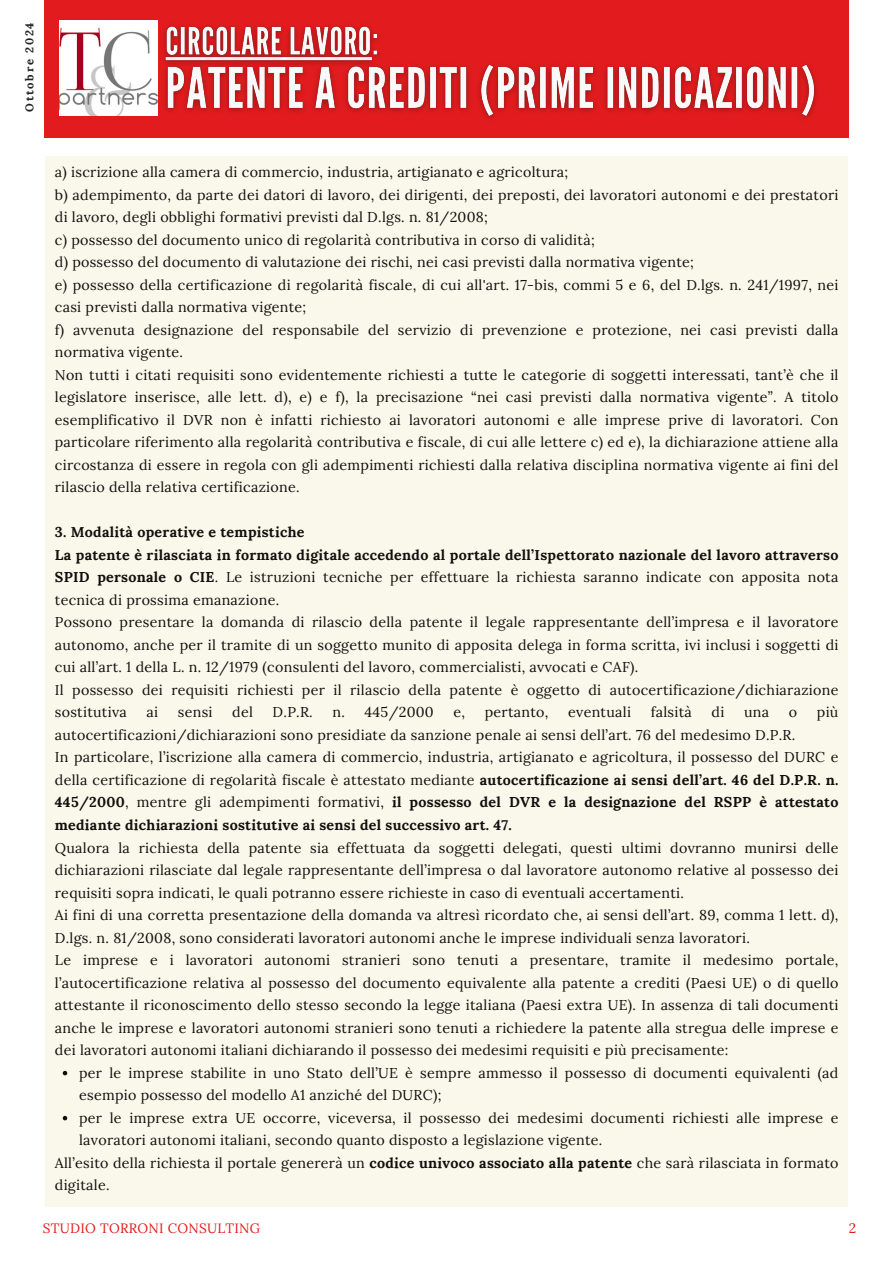
<style>
.page{position:relative;width:894px;height:1264px;background:#fff}
.page>*{position:absolute;margin:0;border:0;box-sizing:border-box;transform-origin:0 0}
.t1{font:17.85px "Arimo";color:#fff}
.t2{font:14.25px/22.5px "Lora";letter-spacing:.02em;color:#100f0d}
.t3{font:13.8px "Lora";color:#e21c1e}
.t4{font:13.5px "Lora";letter-spacing:.02em;color:#e21c1e}
.t5{font:700 11.25px "Lora";letter-spacing:.15em;color:#222}
.s1{font-weight:700}
</style>
<div class="page">
<div style="left:44px;top:0;width:803px;height:137px;background:#e21c1e"></div>
<div style="left:45px;top:156px;width:803px;height:1050px;background:#faf8ea"></div>
<svg style="left:63px;top:1070px;width:4px;height:5px"></svg>
<svg style="left:63px;top:1115px;width:4px;height:5px"></svg>
<img style="left:59px;top:20px;width:98px;height:96px">
<img style="left:157px;top:20px;width:660px;height:99px">
<p class="t5" style="left:22px;top:112px;width:91px;rotate:-90deg">Ottobre 2024</p>
<p class="t2" style="left:55px;top:161px;width:784px">a) iscrizione alla camera di commercio, industria, artigianato e agricoltura;<br>b) adempimento, da parte dei datori di lavoro, dei dirigenti, dei preposti, dei lavoratori autonomi e dei prestatori di lavoro, degli obblighi formativi previsti dal D.lgs. n. 81/2008;<br>c) possesso del documento unico di regolarità contributiva in corso di validità;<br>d) possesso del documento di valutazione dei rischi, nei casi previsti dalla normativa vigente;<br>e) possesso della certificazione di regolarità fiscale, di cui all'art. 17-bis, commi 5 e 6, del D.lgs. n. 241/1997, nei casi previsti dalla normativa vigente;<br>f) avvenuta designazione del responsabile del servizio di prevenzione e protezione, nei casi previsti dalla normativa vigente.<br>Non tutti i citati requisiti sono evidentemente richiesti a tutte le categorie di soggetti interessati, tant’è che il legislatore inserisce, alle lett. d), e) e f), la precisazione “nei casi previsti dalla normativa vigente”. A titolo esemplificativo il DVR non è infatti richiesto ai lavoratori autonomi e alle imprese prive di lavoratori. Con particolare riferimento alla regolarità contributiva e fiscale, di cui alle lettere c) ed e), la dichiarazione attiene alla circostanza di essere in regola con gli adempimenti richiesti dalla relativa disciplina normativa vigente ai fini del rilascio della relativa certificazione.</p>
<h3 class="t2" style="left:55px;top:521px;width:784px"><span class="s1">3. Modalità operative e tempistiche<br>La patente è rilasciata in formato digitale accedendo al portale dell’Ispettorato nazionale del lavoro attraverso SPID personale o CIE</span>. Le istruzioni tecniche per effettuare la richiesta saranno indicate con apposita nota tecnica di prossima emanazione.<br>Possono presentare la domanda di rilascio della patente il legale rappresentante dell’impresa e il lavoratore autonomo, anche per il tramite di un soggetto munito di apposita delega in forma scritta, ivi inclusi i soggetti di cui all’art. 1 della L. n. 12/1979 (consulenti del lavoro, commercialisti, avvocati e CAF).<br>Il possesso dei requisiti richiesti per il rilascio della patente è oggetto di autocertificazione/dichiarazione sostitutiva</h3>
<p class="t1" style="left:521px;top:257px;width:20px">(*)</p>
<h3 class="t2" style="left:146px;top:701px;width:13px">ai</h3>
<h3 class="t2" style="left:178px;top:701px;width:36px">sensi</h3>
<h3 class="t2" style="left:232px;top:701px;width:22px">del</h3>
<h3 class="t2" style="left:272px;top:701px;width:42px">D.P.R.</h3>
<h3 class="t2" style="left:332px;top:701px;width:103px">n. 445/2000</h3>
<h3 class="t2" style="left:453px;top:701px;width:13px">e,</h3>
<h3 class="t2" style="left:484px;top:701px;width:65px">pertanto,</h3>
<h3 class="t2" style="left:568px;top:701px;width:64px">eventuali</h3>
<h3 class="t2" style="left:650px;top:701px;width:43px">falsità</h3>
<h3 class="t2" style="left:711px;top:701px;width:14px">di</h3>
<h3 class="t2" style="left:743px;top:701px;width:27px">una</h3>
<h3 class="t2" style="left:788px;top:701px;width:10px">o</h3>
<h3 class="t2" style="left:816px;top:701px;width:23px">più</h3>
<h3 class="t2" style="left:55px;top:723px;width:784px">autocertificazioni/dichiarazioni sono presidiate da sanzione penale ai sensi dell’art. 76 del medesimo D.P.R.<br>In particolare, l’iscrizione alla camera di commercio, industria, artigianato e agricoltura, il possesso del DURC e della certificazione di regolarità fiscale è attestato mediante <span class="s1">autocertificazione ai sensi dell’art. 46 del D.P.R. n.<br>445/2000</span>, mentre gli adempimenti formativi, <span class="s1">il possesso del DVR e la designazione del RSPP è attestato mediante dichiarazioni sostitutive ai sensi del successivo art. 47.<br></span>Qualora la richiesta della patente sia effettuata da soggetti delegati, questi ultimi dovranno munirsi delle dichiarazioni rilasciate dal legale rappresentante dell’impresa o dal lavoratore autonomo relative al possesso dei requisiti sopra indicati, le quali potranno essere richieste in caso di eventuali accertamenti.<br>Ai fini di una corretta presentazione della domanda va altresì ricordato che, ai sensi dell’art. 89, comma 1 lett. d), D.lgs. n. 81/2008, sono considerati lavoratori autonomi anche le imprese individuali senza lavoratori.<br>Le imprese e i lavoratori autonomi stranieri sono tenuti a presentare, tramite il medesimo portale, l’autocertificazione relativa al possesso del documento equivalente alla patente a crediti (Paesi UE) o di quello attestante il riconoscimento dello stesso secondo la legge italiana (Paesi extra UE). In assenza di tali documenti anche le imprese e lavoratori autonomi stranieri sono tenuti a richiedere la patente alla stregua delle imprese e dei lavoratori autonomi italiani dichiarando il possesso dei medesimi requisiti e più precisamente:</h3>
<h3 class="t2" style="left:79px;top:1061px;width:760px">per le imprese stabilite in uno Stato dell’UE è sempre ammesso il possesso di documenti equivalenti (ad esempio possesso del modello A1 anziché del DURC);</h3>
<p class="t2" style="left:79px;top:1106px;width:760px">per le imprese extra UE occorre, viceversa, il possesso dei medesimi documenti richiesti alle imprese e lavoratori autonomi italiani, secondo quanto disposto a legislazione vigente.</p>
<p class="t2" style="left:55px;top:1151px;width:784px">All’esito della richiesta il portale genererà un <span class="s1">codice univoco associato alla patente</span> che sarà rilasciata in formato digitale.</p>
<p class="t4" style="left:43px;top:1219px;width:219px">STUDIO TORRONI CONSULTING</p>
<p class="t3" style="left:848px;top:1218px;width:9px">2</p>
</div>
